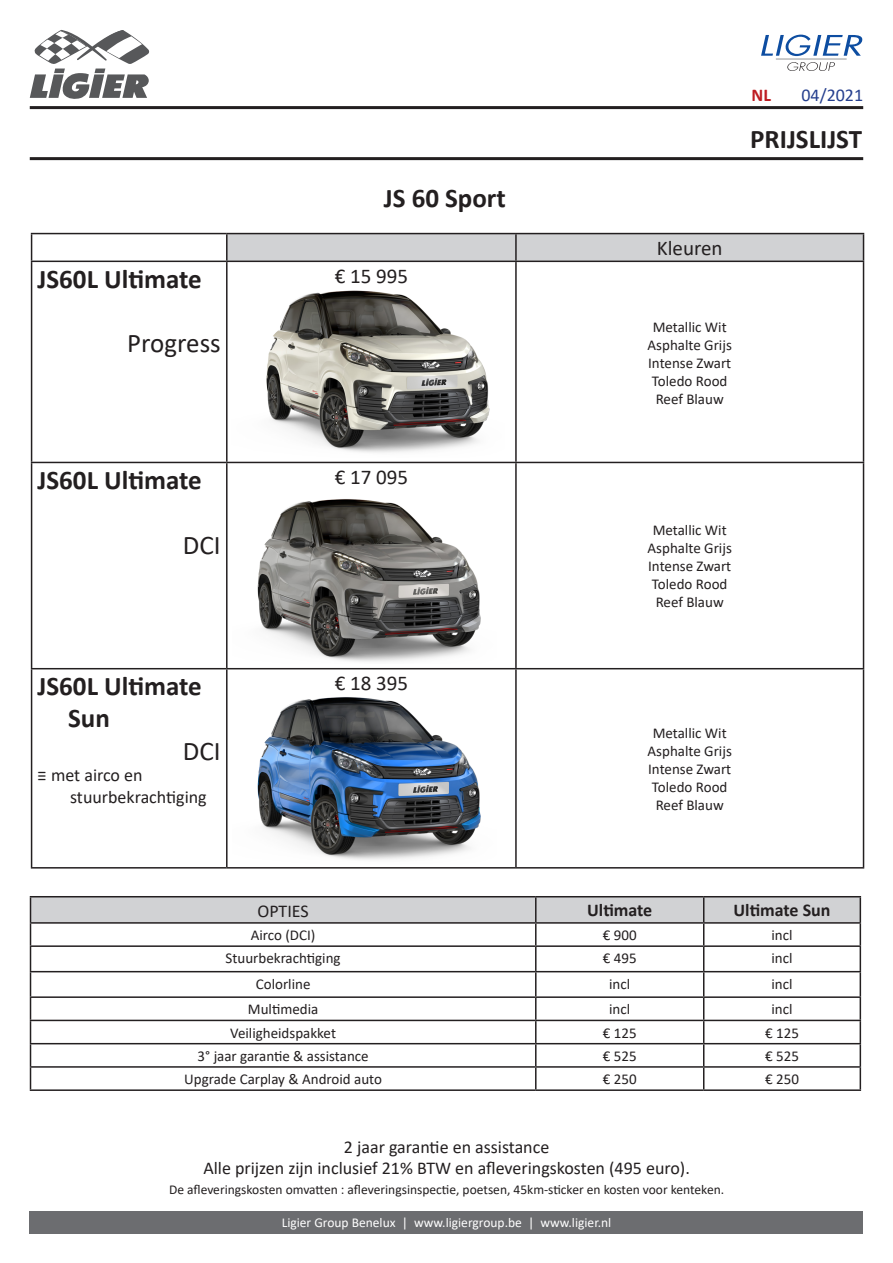
<style>
.page{position:relative;width:893px;height:1263px;background:#fff}
.page>*{position:absolute;margin:0;border:0;box-sizing:border-box;transform-origin:0 0}
.t1{font:700 27px "Calibri";color:#231f20}
.t2{font:27px "Calibri";color:#231f20}
.t3{font:21px "Calibri";color:#231f20}
.t4{font:18px "Calibri";color:#231f20}
.t5{font:700 18px "Calibri";color:#231f20}
.t6{font:18px "Calibri";color:#253f8e}
.t7{font:700 18px "Calibri";color:#be1c22}
.t8{font:15px "Calibri";color:#231f20}
.t9{font:13.5px "Calibri";color:#231f20}
.t10{font:13.5px "Calibri";color:#fff}
</style>
<div class="page">
<hr style="left:30px;top:157px;width:833px;height:3px;background:#231f20">
<hr style="left:30px;top:106px;width:833px;height:3px;background:#231f20">
<svg style="left:761px;top:35px;width:102px;height:21px"></svg>
<hr style="left:776px;top:59px;width:71px;height:1px;background:#939598">
<svg style="left:787px;top:62px;width:48px;height:9px"></svg>
<svg style="left:30px;top:30px;width:120px;height:69px"></svg>
<div style="left:30px;top:1211px;width:833px;height:22px;background:#6c6d70"></div>
<hr style="left:31px;top:233px;width:196px;height:1px;background:#231f20">
<svg style="left:31px;top:234px;width:1px;height:27px"></svg>
<hr style="left:227px;top:233px;width:289px;height:1px;background:#231f20">
<hr style="left:226px;top:234px;width:2px;height:27px;background:#231f20">
<hr style="left:516px;top:233px;width:348px;height:1px;background:#231f20">
<svg style="left:227px;top:234px;width:637px;height:27px;background:#cbccce"></svg>
<hr style="left:31px;top:261px;width:196px;height:1px;background:#231f20">
<hr style="left:31px;top:262px;width:1px;height:200px;background:#231f20">
<hr style="left:227px;top:261px;width:289px;height:1px;background:#231f20">
<hr style="left:226px;top:262px;width:2px;height:200px;background:#231f20">
<hr style="left:516px;top:261px;width:348px;height:1px;background:#231f20">
<hr style="left:515px;top:262px;width:2px;height:200px;background:#231f20">
<hr style="left:863px;top:262px;width:1px;height:200px;background:#231f20">
<hr style="left:31px;top:462px;width:196px;height:1px;background:#231f20">
<hr style="left:31px;top:463px;width:1px;height:205px;background:#231f20">
<hr style="left:227px;top:462px;width:289px;height:1px;background:#231f20">
<hr style="left:226px;top:463px;width:2px;height:205px;background:#231f20">
<hr style="left:516px;top:462px;width:348px;height:1px;background:#231f20">
<hr style="left:515px;top:463px;width:2px;height:205px;background:#231f20">
<hr style="left:863px;top:463px;width:1px;height:205px;background:#231f20">
<hr style="left:31px;top:668px;width:196px;height:1px;background:#231f20">
<hr style="left:31px;top:669px;width:1px;height:198px;background:#231f20">
<hr style="left:227px;top:668px;width:289px;height:1px;background:#231f20">
<hr style="left:226px;top:669px;width:2px;height:198px;background:#231f20">
<hr style="left:516px;top:668px;width:348px;height:1px;background:#231f20">
<hr style="left:515px;top:669px;width:2px;height:198px;background:#231f20">
<hr style="left:863px;top:669px;width:1px;height:198px;background:#231f20">
<hr style="left:31px;top:867px;width:196px;height:1px;background:#231f20">
<hr style="left:227px;top:867px;width:289px;height:1px;background:#231f20">
<hr style="left:516px;top:867px;width:348px;height:1px;background:#231f20">
<img style="left:266px;top:269px;width:251px;height:188px">
<img style="left:257px;top:475px;width:260px;height:188px">
<img style="left:257px;top:691px;width:260px;height:174px">
<hr style="left:30px;top:896px;width:506px;height:1px;background:#231f20">
<hr style="left:536px;top:896px;width:168px;height:1px;background:#231f20">
<hr style="left:704px;top:896px;width:157px;height:1px;background:#231f20">
<svg style="left:30px;top:897px;width:831px;height:192px"></svg>
<hr style="left:30px;top:1089px;width:506px;height:2px;background:#231f20">
<hr style="left:536px;top:1089px;width:168px;height:2px;background:#231f20">
<hr style="left:704px;top:1089px;width:157px;height:2px;background:#231f20">
<p class="t1" style="left:38px;top:259px;width:166px">JS60L Ultimate</p>
<p class="t2" style="left:127px;top:325px;width:95px">Progress</p>
<p class="t1" style="left:38px;top:461px;width:166px">JS60L Ultimate</p>
<p class="t2" style="left:183px;top:526px;width:39px">DCI</p>
<p class="t1" style="left:38px;top:667px;width:166px">JS60L Ultimate</p>
<p class="t1" style="left:68px;top:699px;width:43px">Sun</p>
<p class="t2" style="left:183px;top:732px;width:39px">DCI</p>
<p class="t4" style="left:38px;top:763px;width:106px">≡ met airco en</p>
<p class="t4" style="left:70px;top:784px;width:138px">stuurbekrachtiging</p>
<p class="t1" style="left:384px;top:179px;width:124px">JS 60 Sport</p>
<p class="t3" style="left:335px;top:261px;width:75px">€ 15 995</p>
<p class="t3" style="left:335px;top:463px;width:75px">€ 17 095</p>
<p class="t3" style="left:335px;top:669px;width:75px">€ 18 395</p>
<p class="t6" style="left:801px;top:82px;width:63px">04/2021</p>
<p class="t1" style="left:750px;top:120px;width:113px">PRIJSLIJST</p>
<p class="t7" style="left:752px;top:82px;width:21px">NL</p>
<p class="t3" style="left:657px;top:234px;width:67px">Kleuren</p>
<p class="t8" style="left:653px;top:316px;width:76px">Metallic Wit</p>
<p class="t8" style="left:648px;top:334px;width:86px">Asphalte Grijs</p>
<p class="t8" style="left:648px;top:352px;width:85px">Intense Zwart</p>
<p class="t8" style="left:652px;top:370px;width:77px">Toledo Rood</p>
<p class="t8" style="left:656px;top:388px;width:70px">Reef Blauw</p>
<p class="t8" style="left:653px;top:520px;width:76px">Metallic Wit</p>
<p class="t8" style="left:648px;top:538px;width:86px">Asphalte Grijs</p>
<p class="t8" style="left:648px;top:556px;width:85px">Intense Zwart</p>
<p class="t8" style="left:652px;top:574px;width:77px">Toledo Rood</p>
<p class="t8" style="left:656px;top:592px;width:70px">Reef Blauw</p>
<p class="t8" style="left:653px;top:722px;width:76px">Metallic Wit</p>
<p class="t8" style="left:648px;top:740px;width:86px">Asphalte Grijs</p>
<p class="t8" style="left:648px;top:758px;width:85px">Intense Zwart</p>
<p class="t8" style="left:652px;top:776px;width:77px">Toledo Rood</p>
<p class="t8" style="left:656px;top:794px;width:70px">Reef Blauw</p>
<p class="t4" style="left:257px;top:898px;width:53px">OPTIES</p>
<p class="t5" style="left:587px;top:897px;width:67px">Ultimate</p>
<p class="t5" style="left:733px;top:897px;width:99px">Ultimate Sun</p>
<p class="t8" style="left:251px;top:925px;width:66px">Airco (DCI)</p>
<p class="t8" style="left:603px;top:925px;width:35px">€ 900</p>
<p class="t8" style="left:771px;top:925px;width:23px">incl</p>
<p class="t8" style="left:226px;top:948px;width:117px">Stuurbekrachtiging</p>
<p class="t8" style="left:603px;top:948px;width:35px">€ 495</p>
<p class="t8" style="left:771px;top:948px;width:23px">incl</p>
<p class="t8" style="left:256px;top:973px;width:56px">Colorline</p>
<p class="t8" style="left:609px;top:973px;width:23px">incl</p>
<p class="t8" style="left:771px;top:973px;width:23px">incl</p>
<p class="t8" style="left:248px;top:999px;width:72px">Multimedia</p>
<p class="t8" style="left:609px;top:999px;width:23px">incl</p>
<p class="t8" style="left:771px;top:999px;width:23px">incl</p>
<p class="t8" style="left:230px;top:1022px;width:107px">Veiligheidspakket</p>
<p class="t8" style="left:603px;top:1022px;width:35px">€ 125</p>
<p class="t8" style="left:765px;top:1022px;width:35px">€ 125</p>
<p class="t8" style="left:198px;top:1045px;width:173px">3° jaar garantie &amp; assistance</p>
<p class="t8" style="left:603px;top:1045px;width:35px">€ 525</p>
<p class="t8" style="left:765px;top:1045px;width:35px">€ 525</p>
<p class="t8" style="left:184px;top:1069px;width:199px">Upgrade Carplay &amp; Android auto</p>
<p class="t8" style="left:603px;top:1069px;width:35px">€ 250</p>
<p class="t8" style="left:765px;top:1069px;width:35px">€ 250</p>
<p class="t4" style="left:344px;top:1134px;width:207px">2 jaar garantie en assistance</p>
<p class="t4" style="left:203px;top:1156px;width:488px">Alle prijzen zijn inclusief 21% BTW en afleveringskosten (495 euro).</p>
<p class="t9" style="left:169px;top:1180px;width:557px">De afleveringskosten omvatten : afleveringsinspectie, poetsen, 45km-sticker en kosten voor kenteken.</p>
<p class="t10" style="left:282px;top:1213px;width:331px">Ligier Group Benelux | www.ligiergroup.be | www.ligier.nl</p>
</div>
